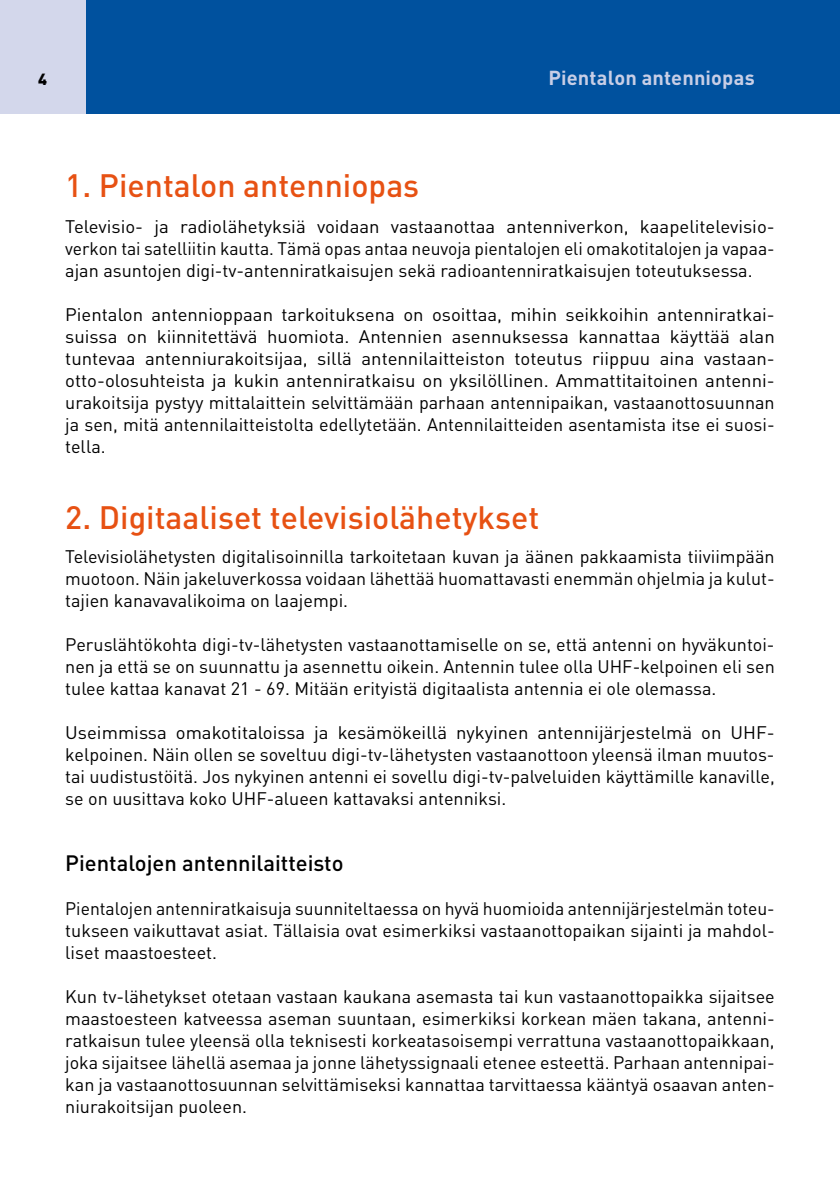
<style>
.page{position:relative;width:840px;height:1191px;background:#fff}
.page>*{position:absolute;margin:0;border:0;box-sizing:border-box;transform-origin:0 0}
.t1{font:500 32px "DIN";color:#e75113}
.t2{font:500 22px "DIN";color:#000}
.t3{font:700 20px "DIN";letter-spacing:.01em;color:#c8cee6}
.t4{font:18px/22px "DIN";color:#000;text-align:justify}
.t5{font:900 16px "DIN";color:#000}
</style>
<div class="page">
<div style="left:0;top:0;width:839px;height:113px;background:#00519e"></div>
<div style="left:0;top:0;width:85px;height:113px;background:#d3d7eb"></div>
<p class="t5" style="left:38px;top:69px;width:10px">4</p>
<p class="t3" style="left:548px;top:65px;width:208px">Pientalon antenniopas</p>
<h1 class="t1" style="left:65px;top:165px;width:355px">1. Pientalon antenniopas</h1>
<p class="t4" style="left:65px;top:215px;width:710px">Televisio- ja radiolähetyksiä voidaan vastaanottaa antenniverkon, kaapelitelevisio&shy;verkon tai satelliitin kautta. Tämä opas antaa neuvoja pientalojen eli omakotitalojen ja vapaa&shy;ajan asuntojen digi-tv-antenniratkaisujen sekä radioantenniratkaisujen toteutuksessa.</p>
<p class="t4" style="left:65px;top:303px;width:710px">Pientalon antennioppaan tarkoituksena on osoittaa, mihin seikkoihin antenniratkai&shy;suissa on kiinnitettävä huomiota. Antennien asennuksessa kannattaa käyttää alan tuntevaa antenniurakoitsijaa, sillä antennilaitteiston toteutus riippuu aina vastaan&shy;otto-olosuhteista ja kukin antenniratkaisu on yksilöllinen. Ammattitaitoinen antenni&shy;urakoitsija pystyy mittalaittein selvittämään parhaan antennipaikan, vastaanottosuunnan ja sen, mitä antennilaitteistolta edellytetään. Antennilaitteiden asentamista itse ei suosi&shy;tella.</p>
<h1 class="t1" style="left:65px;top:497px;width:475px">2. Digitaaliset televisiolähetykset</h1>
<p class="t4" style="left:65px;top:545px;width:710px">Televisiolähetysten digitalisoinnilla tarkoitetaan kuvan ja äänen pakkaamista tiiviimpään muotoon. Näin jakeluverkossa voidaan lähettää huomattavasti enemmän ohjelmia ja kulut&shy;tajien kanavavalikoima on laajempi.</p>
<p class="t4" style="left:65px;top:633px;width:710px">Peruslähtökohta digi-tv-lähetysten vastaanottamiselle on se, että antenni on hyväkuntoi&shy;nen ja että se on suunnattu ja asennettu oikein. Antennin tulee olla UHF-kelpoinen eli sen tulee kattaa kanavat 21 - 69. Mitään erityistä digitaalista antennia ei ole olemassa.</p>
<p class="t4" style="left:65px;top:721px;width:710px">Useimmissa omakotitaloissa ja kesämökeillä nykyinen antennijärjestelmä on UHF&shy;kelpoinen. Näin ollen se soveltuu digi-tv-lähetysten vastaanottoon yleensä ilman muutos&shy;tai uudistustöitä. Jos nykyinen antenni ei sovellu digi-tv-palveluiden käyttämille kanaville, se on uusittava koko UHF-alueen kattavaksi antenniksi.</p>
<p class="t2" style="left:65px;top:849px;width:280px">Pientalojen antennilaitteisto</p>
<p class="t4" style="left:65px;top:897px;width:710px">Pientalojen antenniratkaisuja suunniteltaessa on hyvä huomioida antennijärjestelmän toteu&shy;tukseen vaikuttavat asiat. Tällaisia ovat esimerkiksi vastaanottopaikan sijainti ja mahdol&shy;liset maastoesteet.</p>
<p class="t4" style="left:65px;top:985px;width:710px">Kun tv-lähetykset otetaan vastaan kaukana asemasta tai kun vastaanottopaikka sijaitsee maastoesteen katveessa aseman suuntaan, esimerkiksi korkean mäen takana, antenni&shy;ratkaisun tulee yleensä olla teknisesti korkeatasoisempi verrattuna vastaanottopaikkaan, joka sijaitsee lähellä asemaa ja jonne lähetyssignaali etenee esteettä. Parhaan antennipai&shy;kan ja vastaanottosuunnan selvittämiseksi kannattaa tarvittaessa kääntyä osaavan anten&shy;niurakoitsijan puoleen.</p>
</div>
